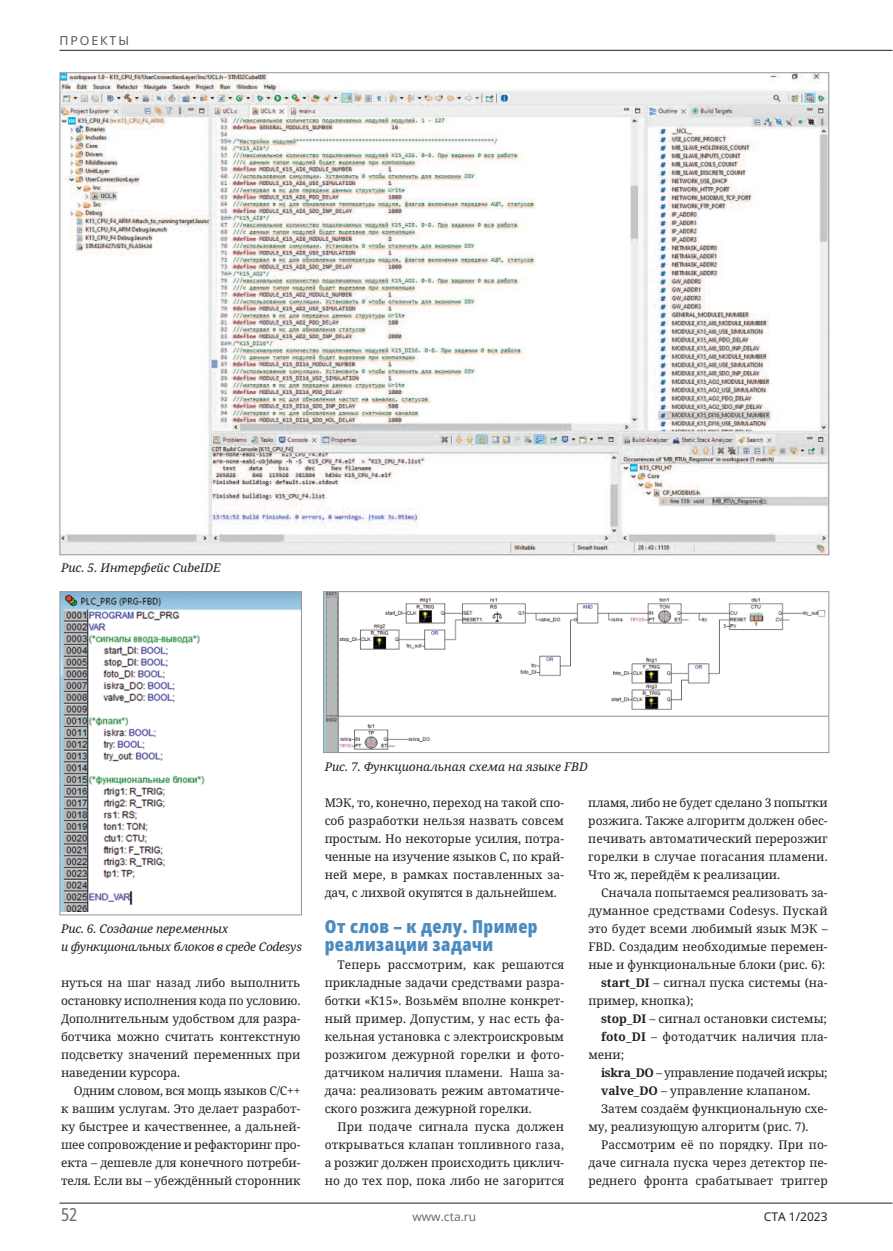
<style>
.page{position:relative;width:893px;height:1251px;background:#fff}
.page>*{position:absolute;margin:0;border:0;box-sizing:border-box;transform-origin:0 0}
.t1{font:900 18px/18px "Noto Sans Display Condensed";letter-spacing:.025em;color:#4b8bc0}
.t2{font:18px "Noto Sans Display Condensed";color:#6c6d70}
.t3{font:12.3px "Noto Sans";letter-spacing:.15em;color:#57585a}
.t4{font:12px/18px "Noto Serif";color:#231f20;text-align:justify}
.t5{font:italic 12px/18px "Noto Serif";letter-spacing:-.01em;color:#231f20}
.t6{font:12px "Noto Serif";letter-spacing:-.03em;color:#231f20}
.t7{font:12px "Noto Sans";color:#6c6d70}
.t8{font:12px "Noto Sans";color:#231f20}
.s1{font-weight:700}
</style>
<div class="page">
<hr style="left:60px;top:1202px;width:832px;height:1px;background:#231f20">
<hr style="left:60px;top:50px;width:832px;height:1px;background:#231f20">
<img style="left:62px;top:593px;width:238px;height:318px">
<div style="left:60px;top:591px;width:242px;height:324px;border:1px solid #939598"></div>
<img style="left:325px;top:593px;width:502px;height:157px">
<div style="left:323px;top:591px;width:506px;height:161px;border:1px solid #939598"></div>
<img style="left:62px;top:74px;width:765px;height:479px">
<p class="t3" style="left:59px;top:33px;width:71px">ПРОЕКТЫ</p>
<p class="t5" style="left:61px;top:559px;width:161px">Рис. 5. Интерфейс CubeIDE</p>
<p class="t5" style="left:61px;top:919px;width:242px">Рис. 6. Создание переменных<br>и функциональных блоков в среде Codesys</p>
<p class="t4" style="left:61px;top:973px;width:241px">нуться на шаг назад либо выполнить остановку исполнения кода по условию.<br>Дополнительным удобством для разра&shy;ботчика можно считать контекстную подсветку значений переменных при наведении курсора.</p>
<p class="t4" style="left:61px;top:1081px;width:241px;text-indent:13px">Одним словом, вся мощь языков С/С++ к вашим услугам. Это делает разработ&shy;ку быстрее и качественнее, а дальней&shy;шее сопровождение и рефакторинг про&shy;екта – дешевле для конечного потреби&shy;теля. Если вы – убеждённый сторонник</p>
<p class="t5" style="left:325px;top:757px;width:265px">Рис. 7. Функциональная схема на языке FBD</p>
<p class="t4" style="left:325px;top:793px;width:241px">МЭК, то, конечно, переход на такой спо&shy;соб разработки нельзя назвать совсем простым. Но некоторые усилия, потра&shy;ченные на изучение языков С, по край&shy;ней мере, в рамках поставленных за&shy;дач, с лихвой окупятся в дальнейшем.</p>
<h1 class="t1" style="left:325px;top:917px;width:215px">От слов – к делу. Пример реализации задачи</h1>
<p class="t4" style="left:325px;top:955px;width:241px;text-indent:13px">Теперь рассмотрим, как решаются прикладные задачи средствами разра&shy;ботки «К15». Возьмём вполне конкрет&shy;ный пример. Допустим, у нас есть фа&shy;кельная установка с электроискровым розжигом дежурной горелки и фото&shy;датчиком наличия пламени. Наша за&shy;дача: реализовать режим автоматиче&shy;ского розжига дежурной горелки.</p>
<p class="t4" style="left:325px;top:1117px;width:241px;text-indent:13px">При подаче сигнала пуска должен открываться клапан топливного газа, а розжиг должен происходить циклич&shy;но до тех пор, пока либо не загорится</p>
<p class="t4" style="left:588px;top:793px;width:241px">пламя, либо не будет сделано 3 попытки розжига. Также алгоритм должен обес&shy;печивать автоматический перерозжиг горелки в случае погасания пламени.<br>Что ж, перейдём к реализации.</p>
<p class="t4" style="left:601px;top:883px;width:228px">Сначала попытаемся реализовать за-</p>
<p class="t4" style="left:588px;top:901px;width:241px">думанное средствами Codesys. Пускай</p>
<p class="t4" style="left:588px;top:919px;width:241px">это будет всеми любимый язык МЭК –</p>
<p class="t4" style="left:588px;top:937px;width:241px">FBD. Создадим необходимые перемен-</p>
<p class="t4" style="left:588px;top:955px;width:239px">ные и функциональные блоки (рис. 6):</p>
<p class="t4" style="left:601px;top:973px;width:228px"><span class="s1">start_DI</span> – сигнал пуска системы (на-</p>
<p class="t4" style="left:588px;top:991px;width:107px">пример, кнопка);</p>
<p class="t4" style="left:601px;top:1009px;width:227px"><span class="s1">stop_DI</span> – сигнал остановки системы;</p>
<p class="t4" style="left:601px;top:1027px;width:228px"><span class="s1">foto_DI</span> – фотодатчик наличия пла-</p>
<p class="t4" style="left:588px;top:1045px;width:37px">мени;</p>
<p class="t6" style="left:601px;top:1065px;width:228px"><span class="s1">iskra_DO</span> – управление подачей искры;</p>
<p class="t4" style="left:601px;top:1081px;width:211px"><span class="s1">valve_DO</span> – управление клапаном.</p>
<p class="t4" style="left:601px;top:1099px;width:228px">Затем создаём функциональную схе-</p>
<p class="t4" style="left:588px;top:1117px;width:222px">му, реализующую алгоритм (рис. 7).</p>
<p class="t4" style="left:601px;top:1135px;width:228px">Рассмотрим её по порядку. При по-</p>
<p class="t4" style="left:588px;top:1153px;width:241px">даче сигнала пуска через детектор пе-</p>
<p class="t4" style="left:588px;top:1171px;width:241px">реднего фронта срабатывает триггер</p>
<h1 class="t2" style="left:61px;top:1201px;width:18px">52</h1>
<p class="t7" style="left:412px;top:1209px;width:65px">www.cta.ru</p>
<p class="t8" style="left:764px;top:1209px;width:65px">СТА 1/2023</p>
</div>
